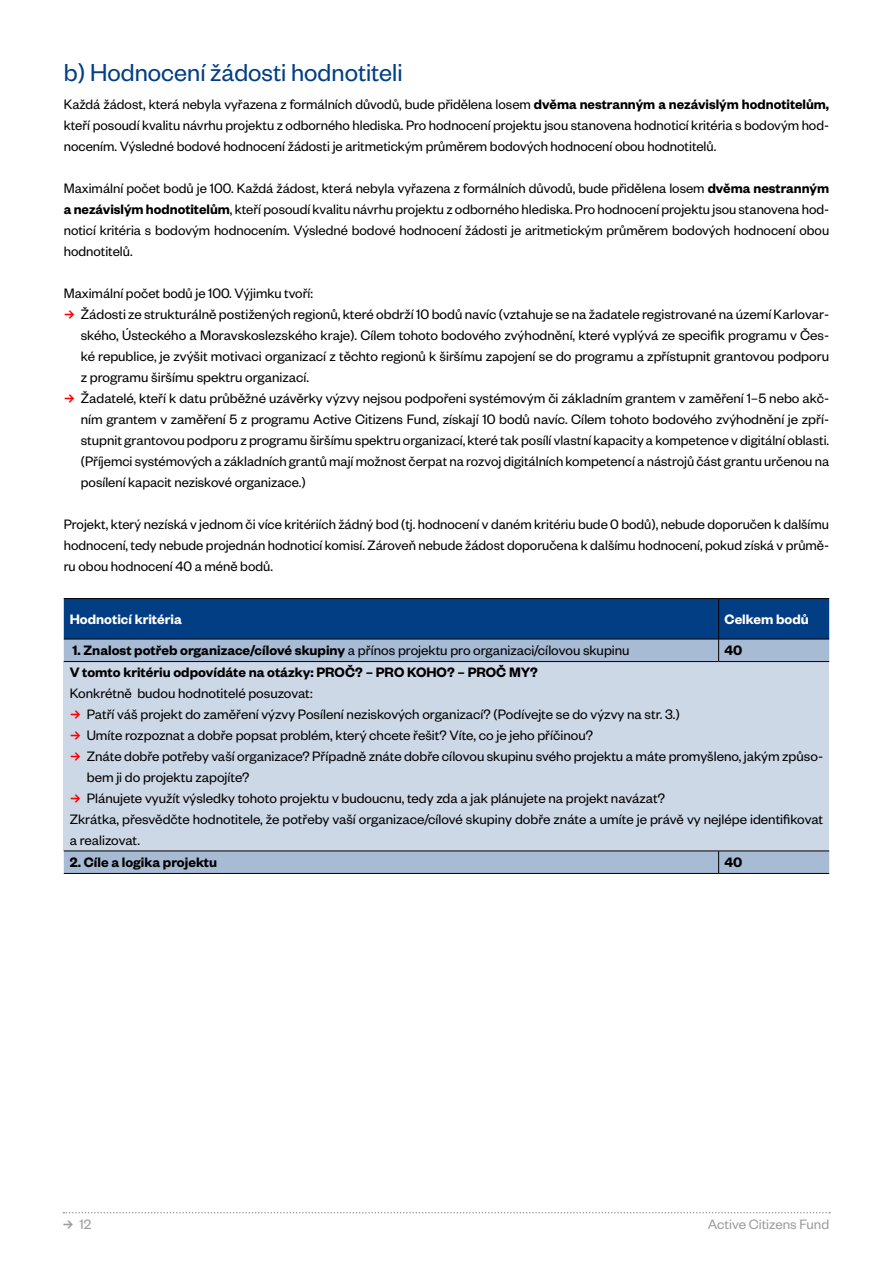
<style>
.page{position:relative;width:893px;height:1263px;background:#fff}
.page>*{position:absolute;margin:0;border:0;box-sizing:border-box;transform-origin:0 0}
.t1{font:27px "Founders Grotesk";color:#023e84}
.t2{font:15px/21px "Founders Grotesk";color:#000;text-align:justify}
.t3{font:600 15px "Founders Grotesk";color:#000}
.t4{font:600 15px "Founders Grotesk";color:#fff}
.t5{font:15px "Founders Grotesk";color:#9d9d9c}
.s1{font-weight:600}
.s2{font-family:"Brix Sans";font-weight:700;color:#f00}
.s3{font-family:"Brix Sans";font-weight:700}
</style>
<div class="page">
<svg style="left:63px;top:1212px;width:767px;height:1px"></svg>
<div style="left:64px;top:852px;width:765px;height:21px;background:#a7bbd4"></div>
<div style="left:64px;top:661px;width:765px;height:190px;background:#cdd8e7"></div>
<svg style="left:64px;top:598px;width:765px;height:63px;background:#39669a"></svg>
<hr style="left:64px;top:661px;width:655px;height:1px;background:#000">
<hr style="left:719px;top:661px;width:110px;height:1px;background:#000">
<hr style="left:64px;top:851px;width:655px;height:1px;background:#000">
<hr style="left:719px;top:851px;width:110px;height:1px;background:#000">
<svg style="left:718px;top:851px;width:1px;height:22px"></svg>
<hr style="left:64px;top:873px;width:655px;height:1px;background:#000">
<hr style="left:719px;top:873px;width:110px;height:1px;background:#000">
<h1 class="t1" style="left:64px;top:56px;width:340px">b) Hodnocení žádosti hodnotiteli</h1>
<p class="t2" style="left:64px;top:93px;width:767px">Každá žádost, která nebyla vyřazena z formálních důvodů, bude přidělena losem <span class="s1">dvěma nestranným a nezávislým hodnotitelům, </span>kteří posoudí kvalitu návrhu projektu z odborného hlediska. Pro hodnocení projektu jsou stanovena hodnoticí kritéria s bodovým hod&shy;nocením. Výsledné bodové hodnocení žádosti je aritmetickým průměrem bodových hodnocení obou hodnotitelů.</p>
<p class="t2" style="left:64px;top:177px;width:767px">Maximální počet bodů je 100. Každá žádost, která nebyla vyřazena z formálních důvodů, bude přidělena losem <span class="s1">dvěma nestranným a nezávislým hodnotitelům</span>, kteří posoudí kvalitu návrhu projektu z odborného hlediska. Pro hodnocení projektu jsou stanovena hod&shy;noticí kritéria s bodovým hodnocením. Výsledné bodové hodnocení žádosti je aritmetickým průměrem bodových hodnocení obou hodnotitelů.</p>
<p class="t2" style="left:64px;top:282px;width:251px">Maximální počet bodů je 100. Výjimku tvoří:</p>
<p class="t2" style="left:81px;top:303px;width:750px;text-indent:-17px"><span class="s2">→</span> Žádosti ze strukturálně postižených regionů, které obdrží 10 bodů navíc (vztahuje se na žadatele registrované na území Karlovar&shy;ského, Ústeckého a Moravskoslezského kraje). Cílem tohoto bodového zvýhodnění, které vyplývá ze specifik programu v Čes&shy;ké republice, je zvýšit motivaci organizací z těchto regionů k širšímu zapojení se do programu a zpřístupnit grantovou podporu z programu širšímu spektru organizací.</p>
<p class="t2" style="left:81px;top:387px;width:750px;text-indent:-17px"><span class="s2">→</span> Žadatelé, kteří k datu průběžné uzávěrky výzvy nejsou podpořeni systémovým či základním grantem v zaměření 1–5 nebo akč&shy;ním grantem v zaměření 5 z programu Active Citizens Fund, získají 10 bodů navíc. Cílem tohoto bodového zvýhodnění je zpří&shy;stupnit grantovou podporu z programu širšímu spektru organizací, které tak posílí vlastní kapacity a kompetence v digitální oblasti. (Příjemci systémových a základních grantů mají možnost čerpat na rozvoj digitálních kompetencí a nástrojů část grantu určenou na posílení kapacit neziskové organizace.)</p>
<p class="t2" style="left:64px;top:513px;width:767px">Projekt, který nezíská v jednom či více kritériích žádný bod (tj. hodnocení v daném kritériu bude 0 bodů), nebude doporučen k dalšímu hodnocení, tedy nebude projednán hodnoticí komisí. Zároveň nebude žádost doporučena k dalšímu hodnocení, pokud získá v průmě&shy;ru obou hodnocení 40 a méně bodů.</p>
<p class="t4" style="left:70px;top:609px;width:114px">Hodnoticí kritéria</p>
<p class="t4" style="left:725px;top:609px;width:86px">Celkem bodů</p>
<p class="t2" style="left:72px;top:639px;width:559px"><span class="s1">1. Znalost potřeb organizace/cílové skupiny</span> a přínos projektu pro organizaci/cílovou skupinu</p>
<p class="t3" style="left:725px;top:641px;width:19px">40</p>
<p class="t3" style="left:70px;top:663px;width:469px">V tomto kritériu odpovídáte na otázky: PROČ? – PRO KOHO? – PROČ MY?</p>
<p class="t2" style="left:70px;top:682px;width:244px">Konkrétně budou hodnotitelé posuzovat:</p>
<p class="t2" style="left:70px;top:703px;width:611px"><span class="s2">→</span> Patří váš projekt do zaměření výzvy Posílení neziskových organizací? (Podívejte se do výzvy na str. 3.)</p>
<p class="t2" style="left:70px;top:724px;width:525px"><span class="s2">→</span> Umíte rozpoznat a dobře popsat problém, který chcete řešit? Víte, co je jeho příčinou?</p>
<p class="t2" style="left:87px;top:745px;width:738px;text-indent:-17px"><span class="s2">→</span> Znáte dobře potřeby vaší organizace? Případně znáte dobře cílovou skupinu svého projektu a máte promyšleno, jakým způso&shy;bem ji do projektu zapojíte?</p>
<p class="t2" style="left:70px;top:787px;width:755px;text-align:left"><span class="s2">→</span> Plánujete využít výsledky tohoto projektu v budoucnu, tedy zda a jak plánujete na projekt navázat?<br>Zkrátka, přesvědčte hodnotitele, že potřeby vaší organizace/cílové skupiny dobře znáte a umíte je právě vy nejlépe identifikovat a realizovat.</p>
<p class="t3" style="left:70px;top:853px;width:149px">2. Cíle a logika projektu</p>
<p class="t3" style="left:725px;top:853px;width:19px">40</p>
<p class="t5" style="left:63px;top:1214px;width:30px"><span class="s3">→</span> 12</p>
<p class="t5" style="left:708px;top:1214px;width:123px">Active Citizens Fund</p>
</div>
